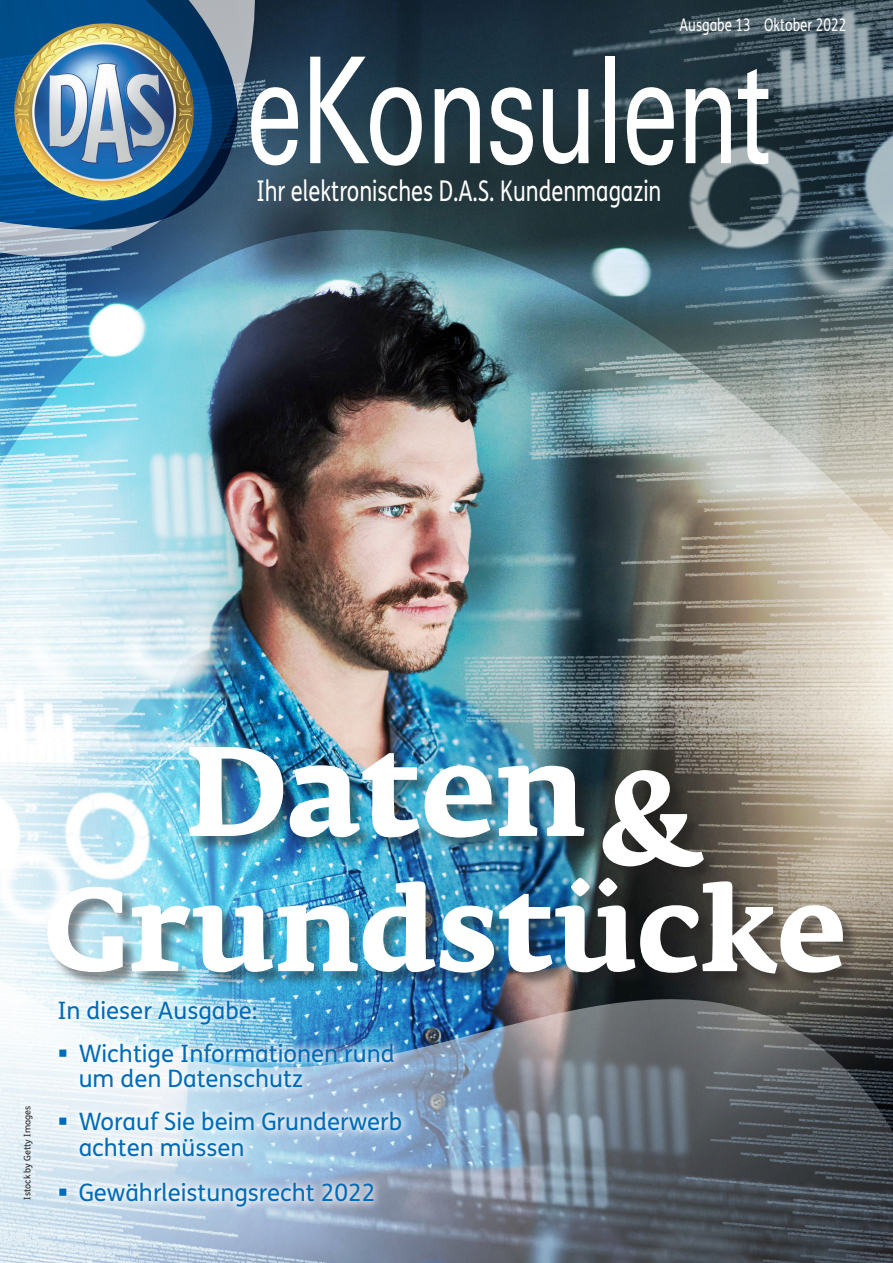
<style>
.page{position:relative;width:893px;height:1263px;background:#fff}
.page>*{position:absolute;margin:0;border:0;box-sizing:border-box;transform-origin:0 0}
.t1{font:147.45px "Univers";letter-spacing:-.025em;color:#fff;scale:.7 1}
.lauftext{font:700 132.75px "Fedra Serif A Pro";color:#fff}
.lauftext-2{font:700 125.85px "Fedra Serif A Pro";color:#fff}
.lauftext-3{font:700 117.45px "Fedra Serif A Pro";color:#fff}
.t2{font:28.5px "FS Me";color:#fff;scale:.77 1}
.Zwiti{font:24px/25.5px "FS Me";color:#006bb6}
.t3{font:17.4px "FS Me";color:#fff;scale:.77 1}
.t4{font:9px "FS Me";color:#231f20}
</style>
<div class="page">
<img style="left:0;top:2px;width:893px;height:1261px">
<div style="left:49px;top:992px;width:362px;height:224px;background:#fff;opacity:.75"></div>
<svg style="left:0;top:0;width:270px;height:290px;background:#48708f"></svg>
<svg style="left:224px;top:0;width:23px;height:234px;background:#5c7388"></svg>
<svg style="left:0;top:0;width:224px;height:264px;background:#2a5c89"></svg>
<img style="left:13px;top:23px;width:183px;height:178px">
<div style="left:603px;top:771px;width:117px;height:112px;background:#231f20;opacity:.5"></div>
<div style="left:190px;top:748px;width:410px;height:106px;background:#231f20;opacity:.5"></div>
<div style="left:48px;top:879px;width:811px;height:110px;background:#231f20;opacity:.5"></div>
<svg style="left:59px;top:1050px;width:7px;height:7px"></svg>
<svg style="left:59px;top:1118px;width:7px;height:7px"></svg>
<svg style="left:59px;top:1189px;width:7px;height:7px"></svg>
<p class="t3" style="left:679px;top:13px;width:218px">Ausgabe 13 Oktober 2022</p>
<p class="t1" style="left:246px;top:24px;width:752px">eKonsulent</p>
<p class="t2" style="left:256px;top:171px;width:528px">Ihr elektronisches D.A.S. Kundenmagazin</p>
<p class="t4" style="left:21px;top:1200px;width:95px;rotate:-90deg">Istock by Getty Images</p>
<p class="lauftext-2" style="left:184px;top:719px;width:403px">Daten</p>
<p class="lauftext" style="left:599px;top:742px;width:104px">&amp;</p>
<p class="lauftext-3" style="left:44px;top:862px;width:804px">Grundstücke</p>
<p class="Zwiti" style="left:57px;top:998px;width:202px">In dieser Ausgabe:</p>
<p class="Zwiti" style="left:79px;top:1040px;width:318px">Wichtige Informationen rund um den Datenschutz</p>
<p class="Zwiti" style="left:79px;top:1108px;width:325px">Worauf Sie beim Grunderwerb achten müssen</p>
<p class="Zwiti" style="left:79px;top:1180px;width:298px">Gewährleistungsrecht 2022</p>
</div>
